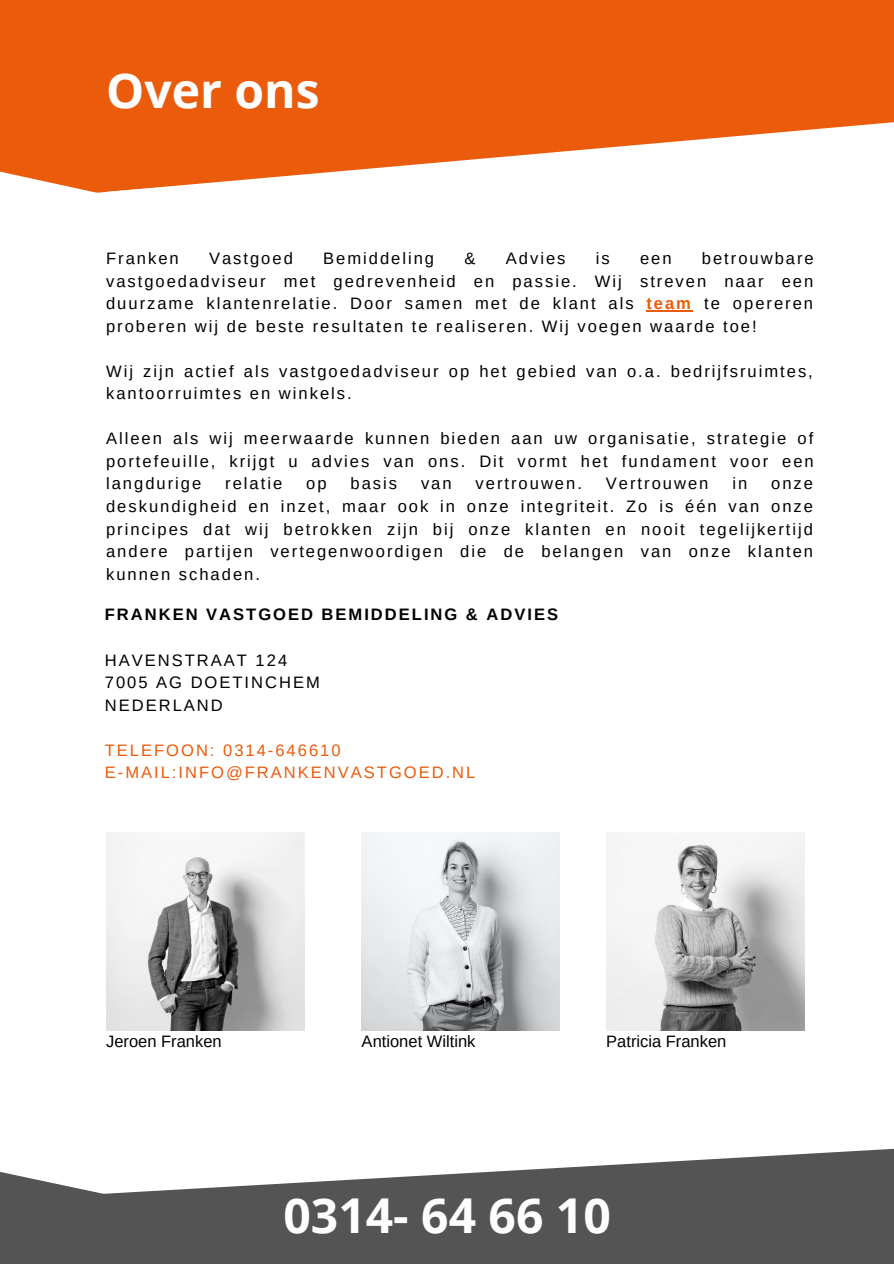
<style>
.page{position:relative;width:894px;height:1264px;background:#fff}
.page>*{position:absolute;margin:0;border:0;box-sizing:border-box;transform-origin:0 0}
.t1{font:700 48px "Open Sans";color:#fffefe}
.t2{font:700 48px "Open Sans";color:#fff}
.t3{font:16.5px/22.5px "Arimo";letter-spacing:.12em;color:#000;text-align:justify}
.t4{font:16.5px "Arimo";letter-spacing:.12em;color:#ea5b0b}
.t5{font:16.5px "Arimo";color:#000}
.t6{font:700 16.5px "Arimo";letter-spacing:.12em;color:#000}
.s1{font-weight:700;color:#ea5b0b}
</style>
<div class="page">
<hr style="left:646px;top:310px;width:46px;height:1px;background:#ea5b0b">
<svg style="left:140px;top:1148px;width:753px;height:115px;fill:#545454"></svg>
<svg style="left:0;top:1172px;width:140px;height:91px;background:#6d6d6d"></svg>
<div style="left:154px;top:0;width:739px;height:116px;background:#ea5b0b"></div>
<div style="left:0;top:0;width:154px;height:189px;background:#ea5b0b"></div>
<svg style="left:76px;top:116px;width:817px;height:77px"></svg>
<img style="left:106px;top:832px;width:198px;height:198px">
<img style="left:361px;top:832px;width:199px;height:198px">
<img style="left:606px;top:832px;width:198px;height:198px">
<p class="t2" style="left:106px;top:57px;width:215px">Over ons</p>
<p class="t3" style="left:106px;top:247px;width:709px;text-indent:595px">betrouwbare vastgoedadviseur met gedrevenheid en passie. Wij streven naar een duurzame klantenrelatie. Door samen met de klant als <span class="s1">team</span> te opereren proberen wij de beste resultaten te realiseren. Wij voegen waarde toe!</p>
<p class="t3" style="left:106px;top:360px;width:708px">Wij zijn actief als vastgoedadviseur op het gebied van o.a. bedrijfsruimtes, kantoorruimtes en winkels.</p>
<p class="t3" style="left:106px;top:427px;width:709px">Alleen als wij meerwaarde kunnen bieden aan uw organisatie, strategie of portefeuille, krijgt u advies van ons. Dit vormt het fundament voor een langdurige</p>
<p class="t3" style="left:106px;top:247px;width:74px">Franken</p>
<p class="t3" style="left:209px;top:247px;width:85px">Vastgoed</p>
<p class="t3" style="left:323px;top:247px;width:112px">Bemiddeling</p>
<p class="t3" style="left:464px;top:247px;width:13px">&amp;</p>
<p class="t3" style="left:505px;top:247px;width:61px">Advies</p>
<p class="t3" style="left:595px;top:247px;width:15px">is</p>
<p class="t3" style="left:639px;top:247px;width:33px">een</p>
<p class="t3" style="left:225px;top:472px;width:58px">relatie</p>
<p class="t3" style="left:306px;top:472px;width:22px">op</p>
<p class="t3" style="left:350px;top:472px;width:48px">basis</p>
<p class="t3" style="left:421px;top:472px;width:32px">van</p>
<p class="t3" style="left:475px;top:472px;width:108px">vertrouwen.</p>
<p class="t3" style="left:605px;top:472px;width:104px">Vertrouwen</p>
<p class="t3" style="left:732px;top:472px;width:16px">in</p>
<p class="t3" style="left:106px;top:472px;width:708px;text-indent:665px">onze deskundigheid en inzet, maar ook in onze integriteit. Zo is één van onze principes dat wij betrokken zijn bij onze klanten en nooit tegelijkertijd andere partijen vertegenwoordigen die de belangen van onze klanten kunnen schaden.</p>
<p class="t6" style="left:105px;top:605px;width:454px">FRANKEN VASTGOED BEMIDDELING &amp; ADVIES</p>
<p class="t3" style="left:105px;top:648px;width:184px">HAVENSTRAAT 124</p>
<p class="t3" style="left:105px;top:671px;width:216px">7005 AG DOETINCHEM</p>
<p class="t3" style="left:105px;top:693px;width:119px">NEDERLAND</p>
<p class="t4" style="left:105px;top:740px;width:237px">TELEFOON: 0314-646610</p>
<p class="t4" style="left:105px;top:763px;width:372px">E-MAIL:INFO@FRANKENVASTGOED.NL</p>
<p class="t5" style="left:106px;top:1031px;width:117px">Jeroen Franken</p>
<p class="t5" style="left:361px;top:1031px;width:115px">Antionet Wiltink</p>
<p class="t5" style="left:606px;top:1031px;width:122px">Patricia Franken</p>
<p class="t1" style="left:283px;top:1182px;width:328px">0314- 64 66 10</p>
</div>
